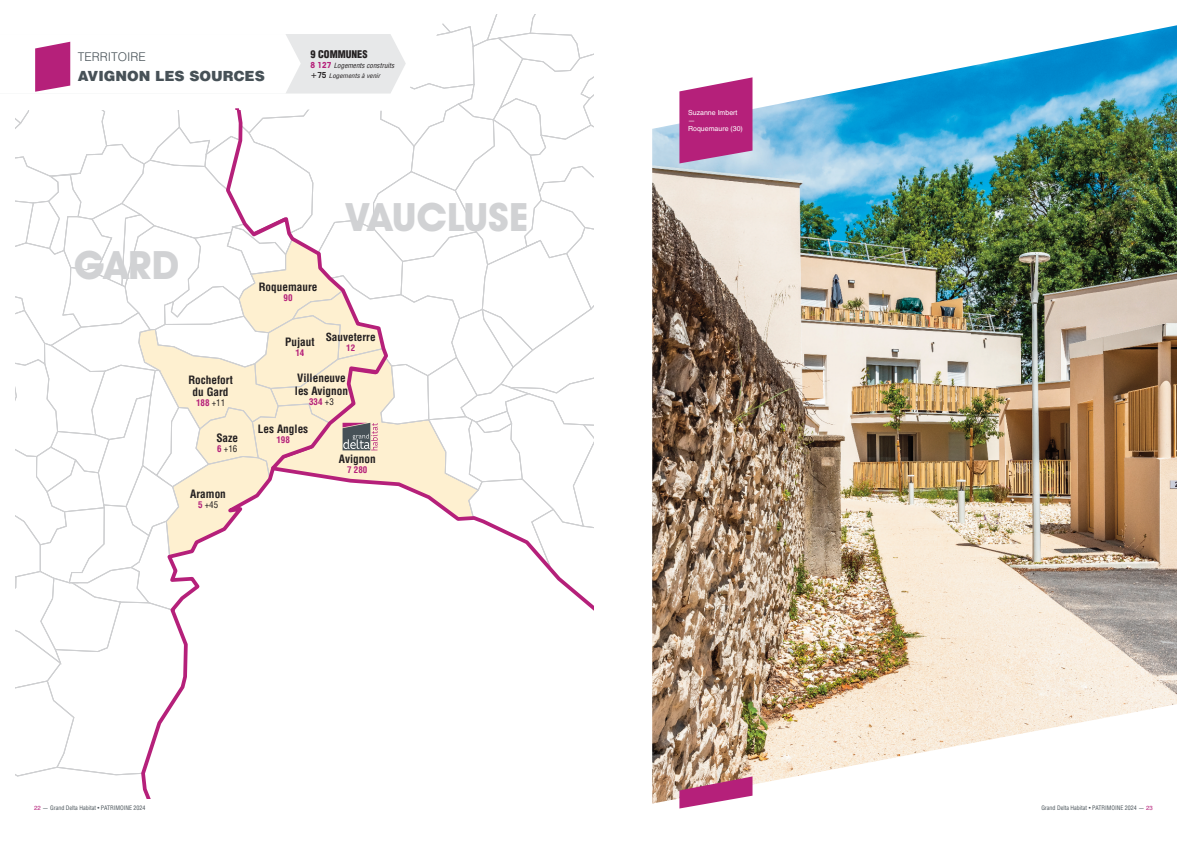
<style>
.page{position:relative;width:1191px;height:842px;background:#fff}
.page>*{position:absolute;margin:0;border:0;box-sizing:border-box;transform-origin:0 0}
.t1{font:700 39.2px "Avant Garde IT Cby BT";color:#d1d2d4}
.t2{font:900 14px "Helvetica";color:#475157}
.t3{font:300 12px "Helvetica";color:#475157}
.t4{font:700 condensed 11.2px/12.5px "Helvetica";color:#231f20;text-align:center}
.t5{font:700 condensed 10.9px "Helvetica";color:#231f20}
.t6{font:900 condensed 10.3px "Helvetica";color:#231f20}
.t7{font:700 condensed 9px "Helvetica";color:#b5207a}
.t8{font:condensed 9px "Helvetica";color:#231f20}
.t9{font:700 condensed 8.7px "Helvetica";color:#b5207a}
.t10{font:7px/8.4px "Helvetica";color:#fff}
.t11{font:italic condensed 7px "Helvetica";letter-spacing:.005em;color:#231f20}
.t12{font:italic condensed 6.2px "Helvetica";letter-spacing:.005em;color:#231f20;scale:1.13 1}
.t13{font:condensed 6px "Helvetica";color:#475157}
.s1{font-family:"Avant Garde IT Cby BT";font-weight:700;font-style:normal;font-size:8.3px;color:#b5207a}
.s2{font-family:"Avant Garde IT Cby BT";font-weight:600;font-style:normal;font-size:8.3px}
.s3{font-weight:400;color:#231f20}
.s4{font-weight:700;color:#b5207a}
.s5{font-stretch:normal;color:#b5207a}
.s6{font-stretch:normal}
</style>
<div class="page">
<img style="left:652px;top:25px;width:524px;height:778px">
<svg style="left:15px;top:14px;width:578px;height:784px"></svg>
<svg style="left:679px;top:77px;width:73px;height:86px;background:#bc418d"></svg>
<svg style="left:679px;top:776px;width:73px;height:32px"></svg>
<p class="t3" style="left:78px;top:49px;width:70px">TERRITOIRE</p>
<p class="t2" style="left:78px;top:71px;width:188px">AVIGNON LES SOURCES</p>
<p class="t6" style="left:310px;top:48px;width:59px">9 COMMUNES</p>
<p class="t11" style="left:310px;top:62px;width:85px"><span class="s1">8 127</span> Logements construits</p>
<p class="t12" style="left:310px;top:73px;width:63px"><span class="s2">+75</span> Logements à venir</p>
<h1 class="t1" style="left:74px;top:251px;width:107px">GARD</h1>
<h1 class="t1" style="left:346px;top:203px;width:184px">VAUCLUSE</h1>
<p class="t4" style="left:188px;top:374px;width:46px">Rochefort du Gard</p>
<p class="t7" style="left:196px;top:398px;width:31px">188 <span class="s3">+11</span></p>
<p class="t4" style="left:216px;top:432px;width:23px">Saze</p>
<p class="t8" style="left:217px;top:444px;width:22px"><span class="s4">6</span> +16</p>
<p class="t4" style="left:190px;top:488px;width:37px">Aramon</p>
<p class="t8" style="left:198px;top:500px;width:22px"><span class="s4">5</span> +45</p>
<p class="t4" style="left:259px;top:280px;width:60px">Roquemaure</p>
<p class="t7" style="left:284px;top:292px;width:10px">90</p>
<p class="t4" style="left:285px;top:336px;width:31px">Pujaut</p>
<p class="t7" style="left:295px;top:348px;width:10px">14</p>
<p class="t5" style="left:326px;top:331px;width:51px">Sauveterre</p>
<p class="t9" style="left:346px;top:343px;width:10px">12</p>
<p class="t4" style="left:295px;top:372px;width:55px;text-align:left">Villeneuve les Avignon</p>
<p class="t7" style="left:309px;top:396px;width:26px">334 <span class="s3">+3</span></p>
<p class="t4" style="left:258px;top:423px;width:52px">Les Angles</p>
<p class="t7" style="left:276px;top:435px;width:15px">198</p>
<p class="t4" style="left:339px;top:453px;width:38px">Avignon</p>
<p class="t7" style="left:347px;top:465px;width:22px">7 280</p>
<p class="t10" style="left:688px;top:108px;width:56px">Suzanne Imbert —<br>Roquemaure (30)</p>
<p class="t13" style="left:34px;top:805px;width:113px"><span class="s5">22</span> <span class="s6">—</span> Grand Delta Habitat • PATRIMOINE 2024</p>
<p class="t13" style="left:1041px;top:805px;width:113px">Grand Delta Habitat • PATRIMOINE 2024 <span class="s6">—</span> <span class="s5">23</span></p>
</div>
